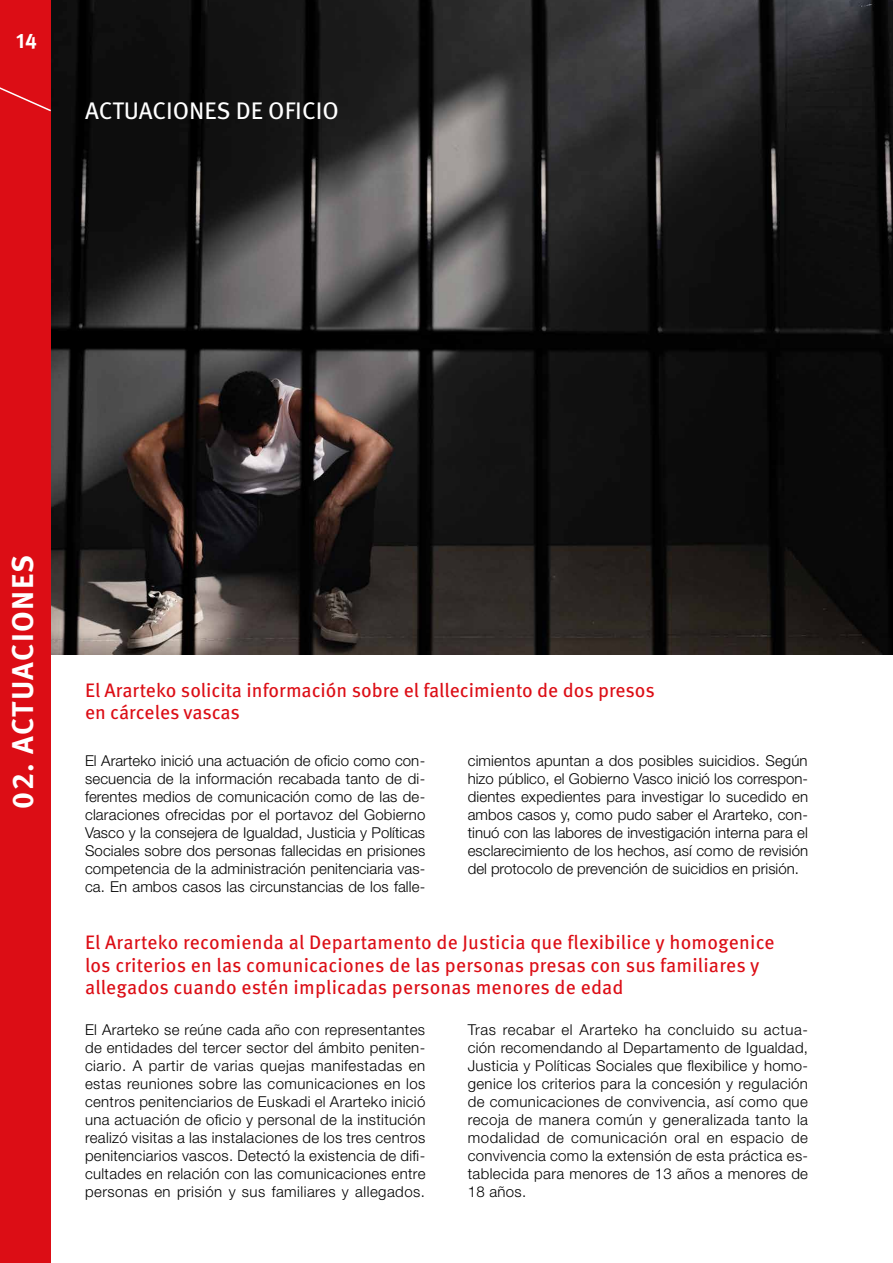
<style>
.page{position:relative;width:893px;height:1263px;background:#fff}
.page>*{position:absolute;margin:0;border:0;box-sizing:border-box;transform-origin:0 0}
.t1{font:700 30px "Meta Pro";letter-spacing:.04em;color:#fff}
._02_LADILLA_02{font:24px "Meta Pro";color:#fff}
.t2{font:700 21px "Meta Pro";color:#fff}
._02_LADILLA_02-2{font:19.5px/22.5px "Meta Pro";letter-spacing:.005em;color:#dc0d15}
._00_TEXTO_GENERAL{font:300 15px/18px "Helvetica Neue LT Std";letter-spacing:.01em;color:#000;text-align:justify}
</style>
<div class="page">
<img style="left:51px;top:0;width:842px;height:655px">
<div style="left:0;top:0;width:51px;height:1263px;background:#dc0d15"></div>
<svg style="left:0;top:77px;width:53px;height:36px"></svg>
<h3 class="t2" style="left:16px;top:24px;width:22px">14</h3>
<p class="_02_LADILLA_02" style="left:85px;top:92px;width:255px">ACTUACIONES DE OFICIO</p>
<h1 class="t1" style="left:-1px;top:809px;width:255px;rotate:-90deg">02. ACTUACIONES</h1>
<p class="_02_LADILLA_02-2" style="left:85px;top:677px;width:571px">El Ararteko solicita información sobre el fallecimiento de dos presos en cárceles vascas</p>
<p class="_00_TEXTO_GENERAL" style="left:85px;top:751px;width:342px">El Ararteko inició una actuación de oficio como con&shy;secuencia de la información recabada tanto de di&shy;ferentes medios de comunicación como de las de&shy;claraciones ofrecidas por el portavoz del Gobierno Vasco y la consejera de Igualdad, Justicia y Políticas Sociales sobre dos personas fallecidas en prisiones competencia de la administración penitenciaria vas&shy;ca. En ambos casos las circunstancias de los falle-</p>
<p class="_00_TEXTO_GENERAL" style="left:468px;top:751px;width:342px">cimientos apuntan a dos posibles suicidios. Según hizo público, el Gobierno Vasco inició los correspon&shy;dientes expedientes para investigar lo sucedido en ambos casos y, como pudo saber el Ararteko, con&shy;tinuó con las labores de investigación interna para el esclarecimiento de los hechos, así como de revisión del protocolo de prevención de suicidios en prisión.</p>
<p class="_02_LADILLA_02-2" style="left:85px;top:930px;width:691px">El Ararteko recomienda al Departamento de Justicia que flexibilice y homogenice los criterios en las comunicaciones de las personas presas con sus familiares y allegados cuando estén implicadas personas menores de edad</p>
<p class="_00_TEXTO_GENERAL" style="left:85px;top:1020px;width:342px">El Ararteko se reúne cada año con representantes de entidades del tercer sector del ámbito peniten&shy;ciario. A partir de varias quejas manifestadas en estas reuniones sobre las comunicaciones en los centros penitenciarios de Euskadi el Ararteko inició una actuación de oficio y personal de la institución realizó visitas a las instalaciones de los tres centros penitenciarios vascos. Detectó la existencia de difi&shy;cultades en relación con las comunicaciones entre personas en prisión y sus familiares y allegados.</p>
<p class="_00_TEXTO_GENERAL" style="left:468px;top:1020px;width:342px">Tras recabar el Ararteko ha concluido su actua&shy;ción recomendando al Departamento de Igualdad, Justicia y Políticas Sociales que flexibilice y homo&shy;genice los criterios para la concesión y regulación de comunicaciones de convivencia, así como que recoja de manera común y generalizada tanto la modalidad de comunicación oral en espacio de convivencia como la extensión de esta práctica es&shy;tablecida para menores de 13 años a menores de 18 años.</p>
</div>
